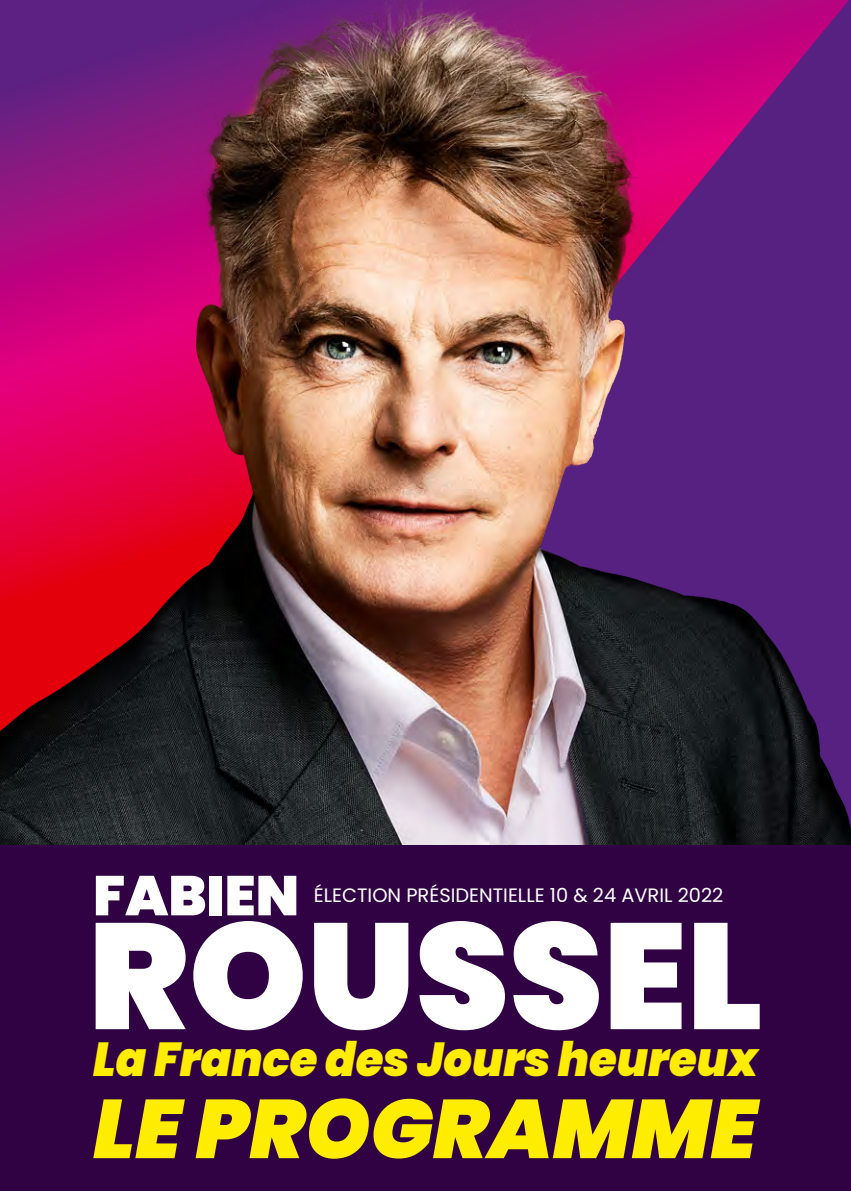
<style>
.page{position:relative;width:851px;height:1191px;background:#fff}
.page>*{position:absolute;margin:0;border:0;box-sizing:border-box;transform-origin:0 0}
.t1{font:900 150.2px "Poppins";color:#fff}
.t2{font:italic 900 83px "Poppins";color:#ffed00}
.t3{font:900 55.8px "Poppins";color:#fff}
.t4{font:italic 900 47.6px "Poppins";color:#ffed00;scale:.94 1}
.t5{font:19.4px "Poppins";color:#fff}
</style>
<div class="page">
<img style="left:0;top:0;width:850px;height:845px">
<div style="left:0;top:845px;width:850px;height:346px;background:#300244"></div>
<h3 class="t3" style="left:93px;top:863px;width:207px">FABIEN</h3>
<p class="t5" style="left:314px;top:884px;width:411px">ÉLECTION PRÉSIDENTIELLE 10 &amp; 24 AVRIL 2022</p>
<h1 class="t1" style="left:88px;top:889px;width:676px">ROUSSEL</h1>
<h3 class="t4" style="left:93px;top:1031px;width:708px">La France des Jours heureux</h3>
<h2 class="t2" style="left:93px;top:1081px;width:665px">LE PROGRAMME</h2>
</div>
